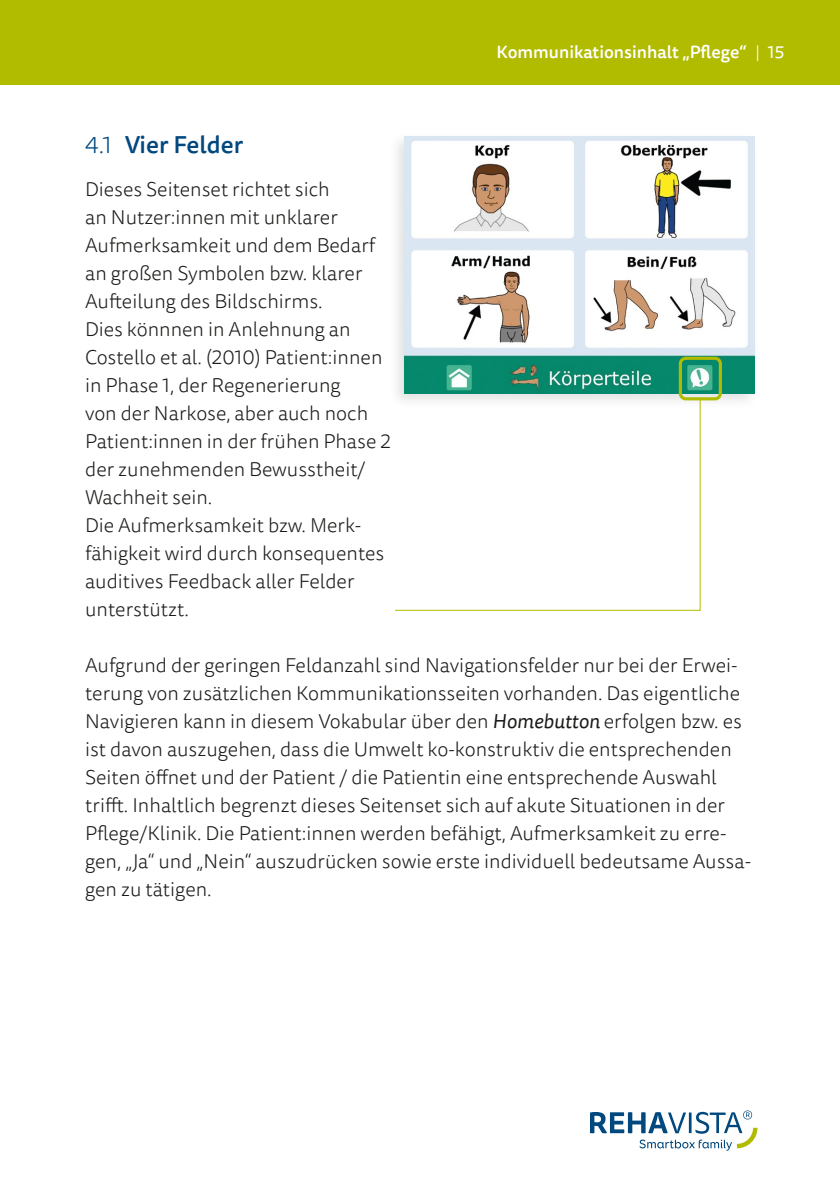
<style>
.page{position:relative;width:840px;height:1191px;background:#fff}
.page>*{position:absolute;margin:0;border:0;box-sizing:border-box;transform-origin:0 0}
.t1{font:500 24px "Tisa Sans Pro";color:#00487e}
.P_Lauftext{font:300 20px/28px "Tisa Sans Pro";color:#1a1a18}
.t2{font:500 17.4px "Tisa Sans Pro";color:#fff}
.s1{font-weight:300}
.s2{font-weight:400}
.s3{font-weight:400;font-style:italic}
</style>
<div class="page">
<div style="left:0;top:0;width:839px;height:85px;background:#b1bc00"></div>
<svg style="left:590px;top:1110px;width:167px;height:40px"></svg>
<div style="left:387px;top:131px;width:372px;height:279px;background:#1a1a18;opacity:.13"></div>
<img style="left:404px;top:136px;width:350px;height:257px">
<div style="left:678px;top:357px;width:43px;height:43px;border:3px solid #b1bc00;border-radius:5px"></div>
<svg style="left:394px;top:399px;width:306px;height:212px"></svg>
<p class="t1" style="left:85px;top:128px;width:159px"><span class="s1">4.1</span> Vier Felder</p>
<p class="P_Lauftext" style="left:85px;top:176px;width:307px">Dieses Seitenset richtet sich<br>an Nutzer:innen mit unklarer<br>Aufmerksamkeit und dem Bedarf an großen Symbolen bzw. klarer<br>Aufteilung des Bildschirms.<br>Dies könnnen in Anlehnung an<br>Costello et al. (2010) Patient:innen in Phase 1, der Regenerierung<br>von der Narkose, aber auch noch<br>Patient:innen in der frühen Phase 2 der zunehmenden Bewusstheit/<br>Wachheit sein.</p>
<p class="P_Lauftext" style="left:85px;top:512px;width:300px">Die Aufmerksamkeit bzw. Merk&shy;fähigkeit wird durch konsequentes auditives Feedback aller Felder unterstützt.</p>
<p class="t2" style="left:496px;top:40px;width:289px">Kommunikationsinhalt „Pflege“ <span class="s1">|</span> <span class="s2">15</span></p>
<p class="P_Lauftext" style="left:85px;top:652px;width:667px">Aufgrund der geringen Feldanzahl sind Navigationsfelder nur bei der Erwei&shy;terung von zusätzlichen Kommunikationsseiten vorhanden. Das eigentliche Navigieren kann in diesem Vokabular über den <span class="s3">Homebutton</span> erfolgen bzw. es ist davon auszugehen, dass die Umwelt ko-konstruktiv die entsprechenden Seiten öffnet und der Patient / die Patientin eine entsprechende Auswahl trifft. Inhaltlich begrenzt dieses Seitenset sich auf akute Situationen in der Pflege/Klinik. Die Patient:innen werden befähigt, Aufmerksamkeit zu erre&shy;gen, „Ja“ und „Nein“ auszudrücken sowie erste individuell bedeutsame Aussa&shy;gen zu tätigen.</p>
</div>
